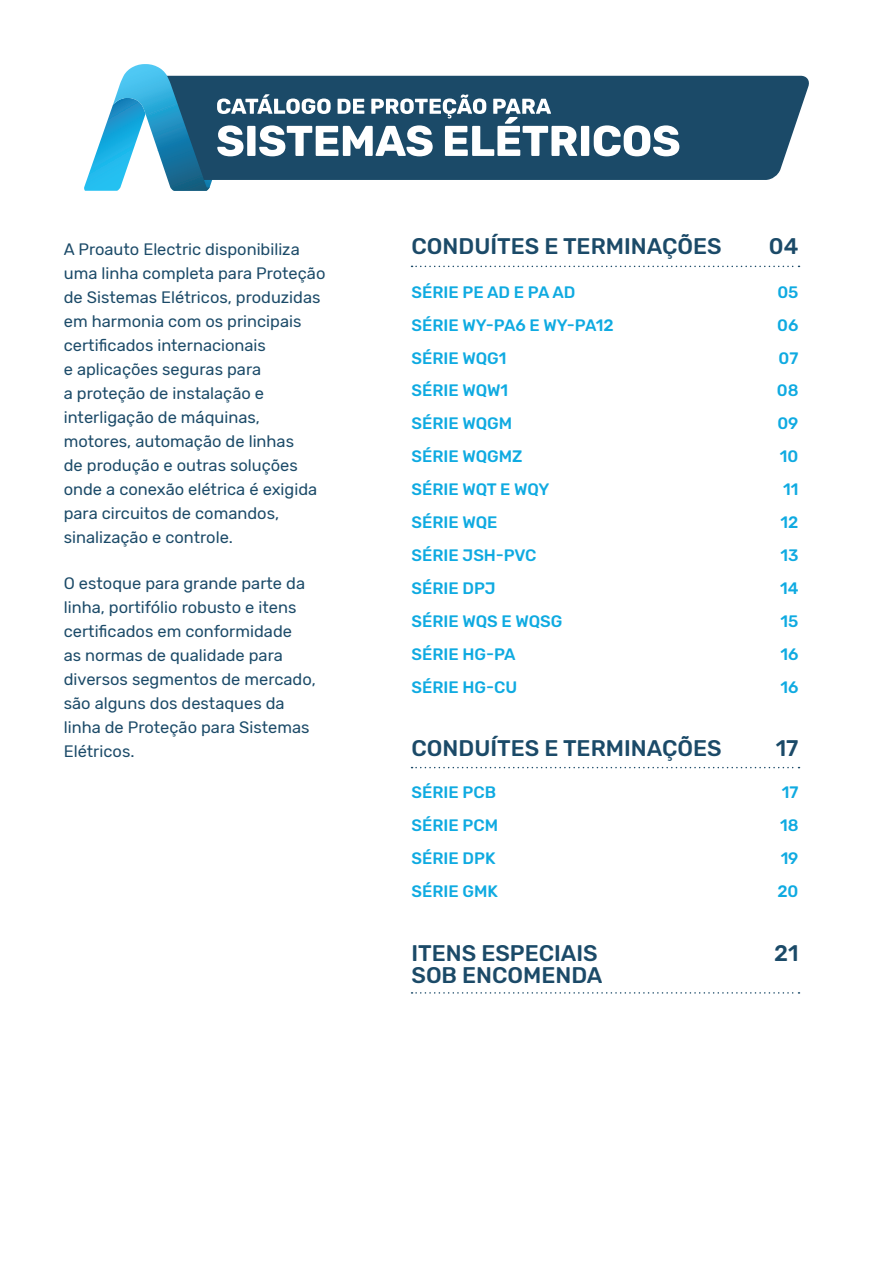
<style>
.page{position:relative;width:893px;height:1263px;background:#fff}
.page>*{position:absolute;margin:0;border:0;box-sizing:border-box;transform-origin:0 0}
.t1{font:500 22.5px/22.5px "Rubik";color:#1b4a68}
.t2{font:16.5px/24px "Rubik";color:#1b4a68}
.t3{font:500 16.5px "Rubik";color:#0faae1}
</style>
<div class="page">
<svg style="left:679px;top:76px;width:130px;height:104px;background:#355f79"></svg>
<svg style="left:84px;top:64px;width:595px;height:127px"></svg>
<svg style="left:412px;top:266px;width:387px;height:1px"></svg>
<svg style="left:412px;top:767px;width:387px;height:1px"></svg>
<svg style="left:412px;top:992px;width:387px;height:2px"></svg>
<p class="t2" style="left:64px;top:238px;width:263px">A Proauto Electric disponibiliza uma linha completa para Proteção de Sistemas Elétricos, produzidas em harmonia com os principais certificados internacionais<br>e aplicações seguras para<br>a proteção de instalação e interligação de máquinas, motores, automação de linhas<br>de produção e outras soluções onde a conexão elétrica é exigida para circuitos de comandos, sinalização e controle.</p>
<p class="t2" style="left:64px;top:571px;width:253px">O estoque para grande parte da linha, portifólio robusto e itens certificados em conformidade<br>as normas de qualidade para diversos segmentos de mercado, são alguns dos destaques da linha de Proteção para Sistemas<br>Elétricos.</p>
<p class="t1" style="left:412px;top:236px;width:312px">CONDUÍTES E TERMINAÇÕES</p>
<p class="t1" style="left:769px;top:236px;width:31px">04</p>
<p class="t3" style="left:412px;top:283px;width:165px">SÉRIE PE AD E PA AD</p>
<p class="t3" style="left:777px;top:283px;width:23px">05</p>
<p class="t3" style="left:412px;top:315px;width:204px">SÉRIE WY-PA6 E WY-PA12</p>
<p class="t3" style="left:777px;top:315px;width:23px">06</p>
<p class="t3" style="left:412px;top:348px;width:96px">SÉRIE WQG1</p>
<p class="t3" style="left:779px;top:348px;width:21px">07</p>
<p class="t3" style="left:412px;top:381px;width:98px">SÉRIE WQW1</p>
<p class="t3" style="left:777px;top:381px;width:23px">08</p>
<p class="t3" style="left:412px;top:414px;width:102px">SÉRIE WQGM</p>
<p class="t3" style="left:777px;top:414px;width:23px">09</p>
<p class="t3" style="left:412px;top:447px;width:112px">SÉRIE WQGMZ</p>
<p class="t3" style="left:780px;top:447px;width:20px">10</p>
<p class="t3" style="left:412px;top:480px;width:139px">SÉRIE WQT E WQY</p>
<p class="t3" style="left:783px;top:480px;width:17px">11</p>
<p class="t3" style="left:412px;top:513px;width:87px">SÉRIE WQE</p>
<p class="t3" style="left:781px;top:513px;width:19px">12</p>
<p class="t3" style="left:412px;top:546px;width:126px">SÉRIE JSH-PVC</p>
<p class="t3" style="left:780px;top:546px;width:20px">13</p>
<p class="t3" style="left:412px;top:579px;width:86px">SÉRIE DPJ</p>
<p class="t3" style="left:780px;top:579px;width:20px">14</p>
<p class="t3" style="left:412px;top:612px;width:152px">SÉRIE WQS E WQSG</p>
<p class="t3" style="left:781px;top:612px;width:19px">15</p>
<p class="t3" style="left:412px;top:644px;width:106px">SÉRIE HG-PA</p>
<p class="t3" style="left:780px;top:644px;width:20px">16</p>
<p class="t3" style="left:412px;top:677px;width:107px">SÉRIE HG-CU</p>
<p class="t3" style="left:780px;top:677px;width:20px">16</p>
<p class="t1" style="left:412px;top:737px;width:312px">CONDUÍTES E TERMINAÇÕES</p>
<p class="t1" style="left:776px;top:737px;width:24px">17</p>
<p class="t3" style="left:412px;top:783px;width:86px">SÉRIE PCB</p>
<p class="t3" style="left:782px;top:783px;width:18px">17</p>
<p class="t3" style="left:412px;top:815px;width:88px">SÉRIE PCM</p>
<p class="t3" style="left:780px;top:815px;width:20px">18</p>
<p class="t3" style="left:412px;top:848px;width:85px">SÉRIE DPK</p>
<p class="t3" style="left:781px;top:848px;width:19px">19</p>
<p class="t3" style="left:412px;top:881px;width:88px">SÉRIE GMK</p>
<p class="t3" style="left:777px;top:881px;width:23px">20</p>
<p class="t1" style="left:412px;top:942px;width:192px">ITENS ESPECIAIS<br>SOB ENCOMENDA</p>
<p class="t1" style="left:774px;top:942px;width:26px">21</p>
</div>
